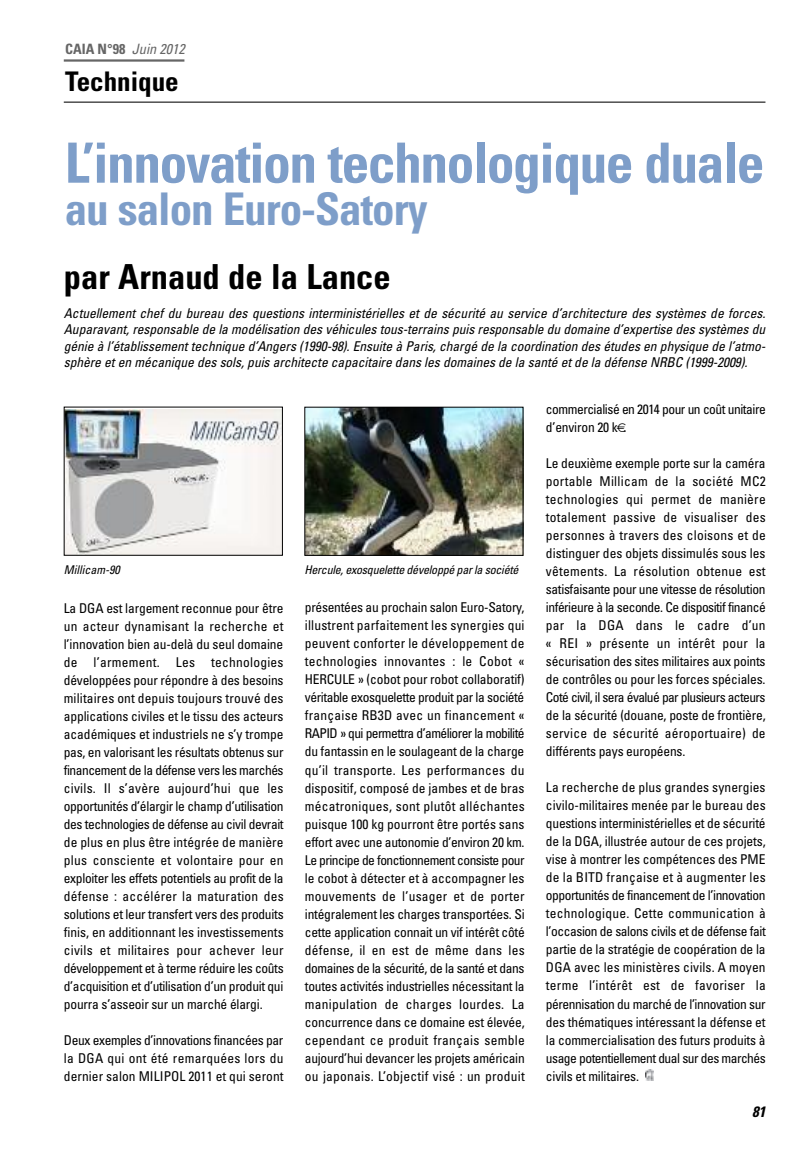
<style>
.page{position:relative;width:808px;height:1149px;background:#fff}
.page>*{position:absolute;margin:0;border:0;box-sizing:border-box;transform-origin:0 0}
.t1{font:700 condensed 55.5px "Univers";letter-spacing:-.025em;color:#7e9ec9}
.t2{font:700 condensed 45px "Univers";letter-spacing:-.02em;color:#7e9ec9}
.t3{font:700 condensed 34.5px "Univers";color:#000}
.t4{font:700 condensed 27px "Univers";color:#000}
.t5{font:italic 700 condensed 15px "Univers";color:#000}
.t6{font:700 condensed 14.25px "Univers";color:#666}
.t7{font:condensed 13.5px/18px "Univers";letter-spacing:-.015em;color:#000;text-align:justify}
.t8{font:italic condensed 13.5px/16.5px "Univers";letter-spacing:-.005em;color:#000;text-align:justify}
.t9{font:condensed 13.5px/18px "Univers";letter-spacing:-.035em;color:#000}
.t10{font:italic condensed 12px "Univers";letter-spacing:-.02em;color:#000}
.t11{font:italic condensed 12px "Univers";color:#000}
.s1{font-weight:400;font-style:italic}
</style>
<div class="page">
<hr style="left:64px;top:102px;width:701px;height:1px;background:#000">
<svg style="left:645px;top:1069px;width:8px;height:10px"></svg>
<hr style="left:64px;top:59px;width:120px;height:3px;background:#666">
<img style="left:66px;top:409px;width:215px;height:144px">
<img style="left:306px;top:408px;width:215px;height:145px">
<div style="left:304px;top:406px;width:219px;height:149px;border:1px solid #000"></div>
<p class="t6" style="left:65px;top:44px;width:121px">CAIA N°98 <span class="s1">Juin 2012</span></p>
<h3 class="t4" style="left:65px;top:71px;width:115px">Technique</h3>
<h1 class="t1" style="left:65px;top:142px;width:701px">L’innovation technologique duale</h1>
<h2 class="t2" style="left:65px;top:192px;width:365px">au salon Euro-Satory</h2>
<h3 class="t3" style="left:64px;top:264px;width:328px">par Arnaud de la Lance</h3>
<p class="t8" style="left:64px;top:305px;width:703px">Actuellement chef du bureau des questions interministérielles et de sécurité au service d’architecture des systèmes de forces.<br>Auparavant, responsable de la modélisation des véhicules tous-terrains puis responsable du domaine d’expertise des systèmes du génie à l’établissement technique d’Angers (1990-98). Ensuite à Paris, chargé de la coordination des études en physique de l’atmo&shy;sphère et en mécanique des sols, puis architecte capacitaire dans les domaines de la santé et de la défense NRBC (1999-2009).</p>
<p class="t11" style="left:64px;top:565px;width:57px">Millicam-90</p>
<p class="t10" style="left:304px;top:565px;width:216px">Hercule, exosquelette développé par la société</p>
<p class="t7" style="left:64px;top:599px;width:221px">La DGA est largement reconnue pour être un acteur dynamisant la recherche et l’innovation bien au-delà du seul domaine de l’armement. Les technologies développées pour répondre à des besoins militaires ont depuis toujours trouvé des applications civiles et le tissu des acteurs académiques et industriels ne s’y trompe pas, en valorisant les résultats obtenus sur financement de la défense vers les marchés civils. Il s’avère aujourd’hui que les opportunités d’élargir le champ d’utilisation des technologies de défense au civil devrait de plus en plus être intégrée de manière plus consciente et volontaire pour en exploiter les effets potentiels au profit de la défense : accélérer la maturation des solutions et leur transfert vers des produits finis, en additionnant les investissements civils et militaires pour achever leur développement et à terme réduire les coûts d’acquisition et d’utilisation d’un produit qui pourra s’asseoir sur un marché élargi.</p>
<p class="t7" style="left:64px;top:1031px;width:221px">Deux exemples d’innovations financées par la DGA qui ont été remarquées lors du dernier salon MILIPOL 2011 et qui seront</p>
<p class="t7" style="left:305px;top:599px;width:221px">présentées au prochain salon Euro-Satory, illustrent parfaitement les synergies qui peuvent conforter le développement de technologies innovantes : le Cobot « HERCULE » (cobot pour robot collaboratif) véritable exosquelette produit par la société française RB3D avec un financement « RAPID » qui permettra d’améliorer la mobilité du fantassin en le soulageant de la charge qu’il transporte. Les performances du dispositif, composé de jambes et de bras mécatroniques, sont plutôt alléchantes puisque 100 kg pourront être portés sans effort avec une autonomie d’environ 20 km.<br>Le principe de fonctionnement consiste pour le cobot à détecter et à accompagner les mouvements de l’usager et de porter intégralement les charges transportées. Si cette application connait un vif intérêt côté défense, il en est de même dans les domaines de la sécurité, de la santé et dans toutes activités industrielles nécessitant la manipulation de charges lourdes. La concurrence dans ce domaine est élevée, cependant ce produit français semble aujourd’hui devancer les projets américain ou japonais. L’objectif visé : un produit</p>
<p class="t9" style="left:546px;top:401px;width:221px">commercialisé en 2014 pour un coût unitaire d’environ 20 k .</p>
<p class="t7" style="left:546px;top:455px;width:221px">Le deuxième exemple porte sur la caméra portable Millicam de la société MC2 technologies qui permet de manière totalement passive de visualiser des personnes à travers des cloisons et de distinguer des objets dissimulés sous les vêtements. La résolution obtenue est satisfaisante pour une vitesse de résolution inférieure à la seconde. Ce dispositif financé par la DGA dans le cadre d’un « REI » présente un intérêt pour la sécurisation des sites militaires aux points de contrôles ou pour les forces spéciales.<br>Coté civil, il sera évalué par plusieurs acteurs de la sécurité (douane, poste de frontière, service de sécurité aéroportuaire) de différents pays européens.</p>
<p class="t7" style="left:546px;top:779px;width:221px">La recherche de plus grandes synergies civilo-militaires menée par le bureau des questions interministérielles et de sécurité de la DGA, illustrée autour de ces projets, vise à montrer les compétences des PME de la BITD française et à augmenter les opportunités de financement de l’innovation technologique. Cette communication à l’occasion de salons civils et de défense fait partie de la stratégie de coopération de la DGA avec les ministères civils. A moyen terme l’intérêt est de favoriser la pérennisation du marché de l’innovation sur des thématiques intéressant la défense et la commercialisation des futurs produits à usage potentiellement dual sur des marchés civils et militaires.</p>
<p class="t5" style="left:752px;top:1106px;width:15px">81</p>
</div>
